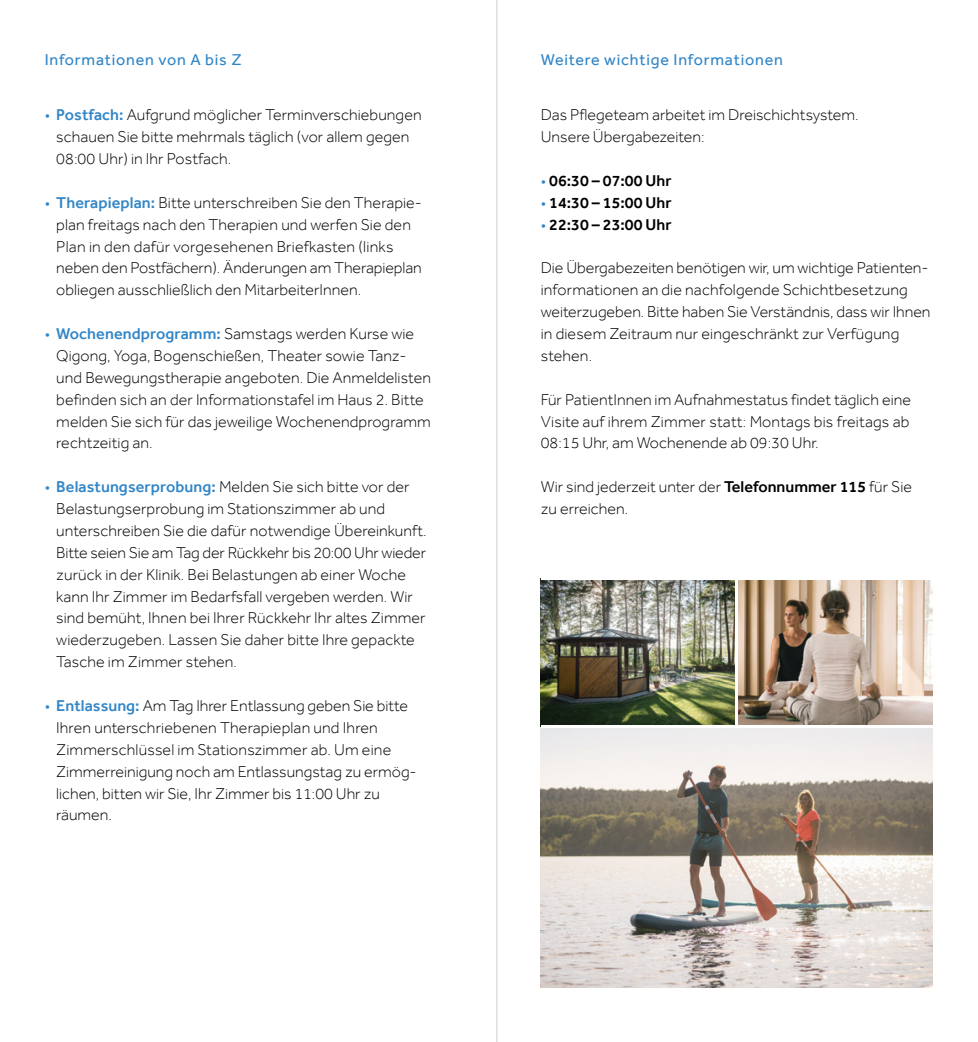
<style>
.page{position:relative;width:978px;height:1042px;background:#fff}
.page>*{position:absolute;margin:0;border:0;box-sizing:border-box;transform-origin:0 0}
.t1{font:300 16.1px/21.9px "Effra";letter-spacing:.005em;color:#000}
.t2{font:16.1px "Effra";letter-spacing:.05em;color:#3186c7}
.t3{font:500 16.1px "Effra";color:#000}
.s1{color:#3286c7}
.s2{font-weight:500;color:#3286c7}
.s3{font-weight:300;color:#3286c7}
.s4{font-weight:500}
</style>
<div class="page">
<img style="left:540px;top:728px;width:392px;height:259px">
<img style="left:540px;top:580px;width:392px;height:145px">
<hr style="left:735px;top:578px;width:3px;height:149px;background:#fff">
<hr style="left:496px;top:0;width:1px;height:1042px;background:#cfd0d0">
<p class="t2" style="left:45px;top:50px;width:198px">Informationen von A bis Z</p>
<p class="t1" style="left:56px;top:104px;width:367px;text-indent:-12px"><span class="s1">•</span> <span class="s2">Postfach:</span> Aufgrund möglicher Terminverschiebungen schauen Sie bitte mehrmals täglich (vor allem gegen<br>08:00 Uhr) in Ihr Postfach.</p>
<p class="t1" style="left:56px;top:191px;width:367px;text-indent:-12px"><span class="s1">•</span> <span class="s2">Therapieplan:</span> Bitte unterschreiben Sie den Therapie&shy;plan freitags nach den Therapien und werfen Sie den Plan in den dafür vorgesehenen Briefkasten (links neben den Postfächern). Änderungen am Therapieplan obliegen ausschließlich den MitarbeiterInnen.</p>
<p class="t1" style="left:56px;top:322px;width:376px;text-indent:-12px"><span class="s1">•</span> <span class="s2">Wochenendprogramm:</span> Samstags werden Kurse wie Qigong, Yoga, Bogenschießen, Theater sowie Tanz&shy;und Bewegungstherapie angeboten. Die Anmeldelisten befinden sich an der Informationstafel im Haus 2. Bitte melden Sie sich für das jeweilige Wochenendprogramm rechtzeitig an.</p>
<p class="t1" style="left:56px;top:476px;width:372px;text-indent:-12px"><span class="s1">•</span> <span class="s2">Belastungserprobung:</span> Melden Sie sich bitte vor der Belastungserprobung im Stationszimmer ab und unterschreiben Sie die dafür notwendige Übereinkunft.<br>Bitte seien Sie am Tag der Rückkehr bis 20:00 Uhr wieder zurück in der Klinik. Bei Belastungen ab einer Woche kann Ihr Zimmer im Bedarfsfall vergeben werden. Wir sind bemüht, Ihnen bei Ihrer Rückkehr Ihr altes Zimmer wiederzugeben. Lassen Sie daher bitte Ihre gepackte Tasche im Zimmer stehen.</p>
<p class="t1" style="left:56px;top:694px;width:362px;text-indent:-11px"><span class="s1">•</span> <span class="s2">Entlassung:</span> Am Tag Ihrer Entlassung geben Sie bitte Ihren unterschriebenen Therapieplan und Ihren Zimmerschlüssel im Stationszimmer ab. Um eine Zimmerreinigung noch am Entlassungstag zu ermög&shy;lichen, bitten wir Sie, Ihr Zimmer bis 11:00 Uhr zu räumen.</p>
<p class="t2" style="left:540px;top:50px;width:243px">Weitere wichtige Informationen</p>
<p class="t1" style="left:540px;top:104px;width:319px">Das Pflegeteam arbeitet im Dreischichtsystem.<br>Unsere Übergabezeiten:</p>
<p class="t3" style="left:540px;top:171px;width:132px"><span class="s3">•</span> 06:30 – 07:00 Uhr</p>
<p class="t3" style="left:540px;top:193px;width:132px"><span class="s3">•</span> 14:30 – 15:00 Uhr</p>
<p class="t3" style="left:540px;top:215px;width:132px"><span class="s3">•</span> 22:30 – 23:00 Uhr</p>
<p class="t1" style="left:540px;top:257px;width:391px">Die Übergabezeiten benötigen wir, um wichtige Patienten&shy;informationen an die nachfolgende Schichtbesetzung weiterzugeben. Bitte haben Sie Verständnis, dass wir Ihnen in diesem Zeitraum nur eingeschränkt zur Verfügung stehen.</p>
<p class="t1" style="left:540px;top:388px;width:371px;text-align:justify">Für PatientInnen im Aufnahmestatus findet täglich eine Visite auf ihrem Zimmer statt: Montags bis freitags ab 08:15 Uhr, am Wochenende ab 09:30 Uhr.</p>
<p class="t1" style="left:540px;top:476px;width:372px">Wir sind jederzeit unter der <span class="s4">Telefonnummer 115</span> für Sie zu erreichen.</p>
</div>
